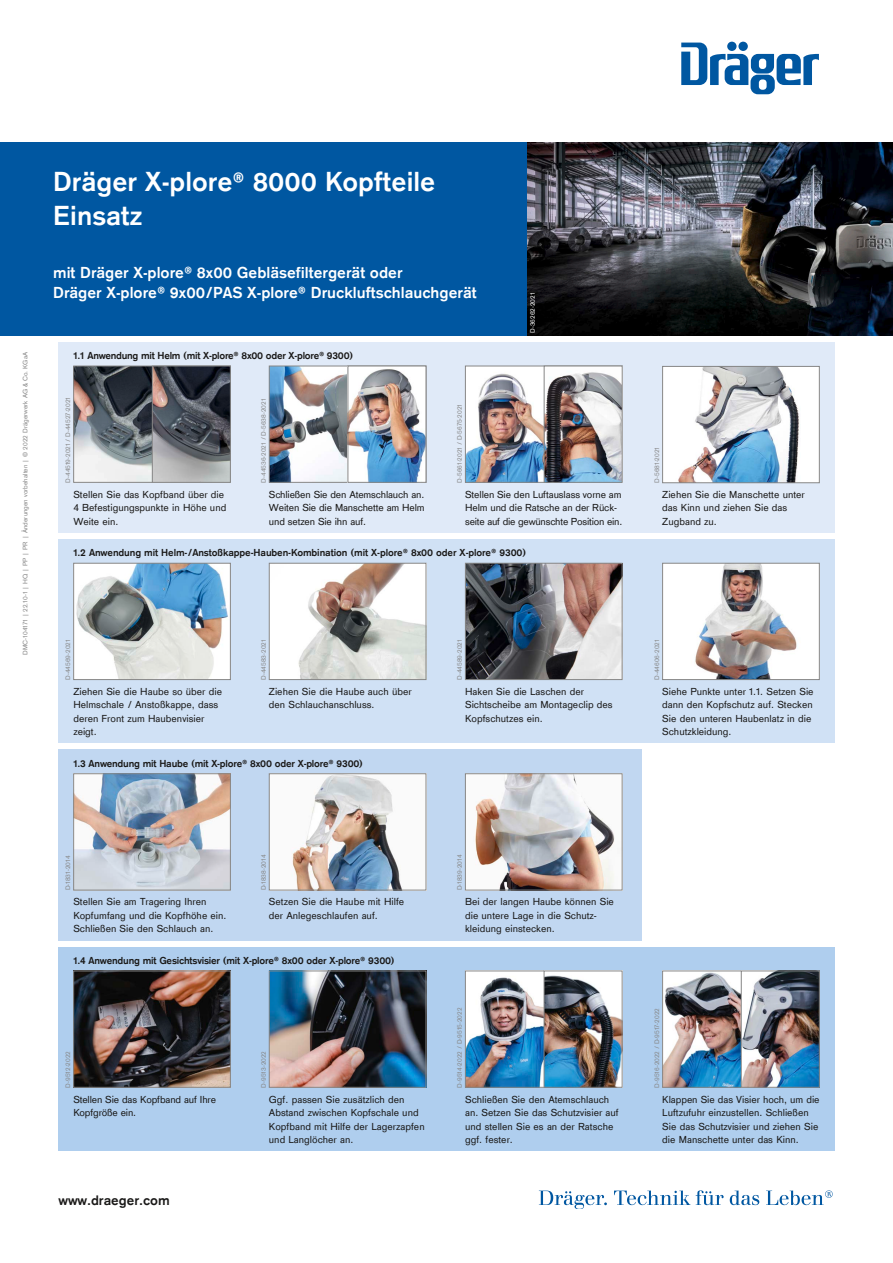
<style>
.page{position:relative;width:893px;height:1263px;background:#fff}
.page>*{position:absolute;margin:0;border:0;box-sizing:border-box;transform-origin:0 0}
.t1{font:700 28.5px "Draeger Sans Global";color:#fff}
.t2{font:700 16.5px/19.5px "Draeger Sans Global";color:#fff}
.t3{font:700 14.25px "Draeger Sans Global";color:#1a1918}
.BU_7_5__auf_9_5{font:10.5px/13.5px "Draeger Sans Global";color:#1a1918}
.BU_7_5__auf_9_5-2{font:700 10.5px "Draeger Sans Global";letter-spacing:-.02em;color:#1a1918}
.t4{font:6.75px "Draeger Sans Global";color:#868686}
.t5{font:6.75px "Draeger Sans Global";color:#fff}
.s1{font-size:24.22px}
</style>
<div class="page">
<svg style="left:539px;top:1190px;width:68px;height:19px"></svg>
<svg style="left:614px;top:1190px;width:76px;height:15px"></svg>
<svg style="left:696px;top:1190px;width:28px;height:15px"></svg>
<svg style="left:730px;top:1190px;width:29px;height:15px"></svg>
<svg style="left:766px;top:1190px;width:67px;height:15px"></svg>
<div style="left:727px;top:42px;width:10px;height:9px;background:#0057a1;border-radius:50%"></div>
<svg style="left:681px;top:43px;width:138px;height:51px"></svg>
<div style="left:0;top:142px;width:528px;height:194px;background:#0057a1"></div>
<img style="left:527px;top:142px;width:366px;height:194px">
<div style="left:58px;top:947px;width:776px;height:203px;background:#afceee"></div>
<div style="left:58px;top:749px;width:584px;height:192px;background:#c1d7f1"></div>
<div style="left:58px;top:342px;width:776px;height:191px;background:#e0eaf8"></div>
<div style="left:58px;top:539px;width:776px;height:204px;background:#d0e1f5"></div>
<img style="left:75px;top:775px;width:154px;height:113px">
<div style="left:73px;top:773px;width:158px;height:117px;border:1px solid #868686"></div>
<img style="left:271px;top:368px;width:77px;height:113px">
<div style="left:269px;top:366px;width:157px;height:117px;border:1px solid #868686"></div>
<img style="left:271px;top:973px;width:153px;height:112px">
<div style="left:269px;top:971px;width:157px;height:116px;border:1px solid #868686"></div>
<img style="left:271px;top:775px;width:153px;height:113px">
<div style="left:269px;top:773px;width:157px;height:117px;border:1px solid #868686"></div>
<img style="left:467px;top:973px;width:77px;height:112px">
<div style="left:465px;top:971px;width:157px;height:116px;border:1px solid #868686"></div>
<img style="left:467px;top:775px;width:153px;height:113px">
<div style="left:465px;top:773px;width:157px;height:117px;border:1px solid #868686"></div>
<img style="left:75px;top:973px;width:154px;height:112px">
<div style="left:73px;top:971px;width:158px;height:116px;border:1px solid #868686"></div>
<img style="left:664px;top:973px;width:77px;height:112px">
<div style="left:662px;top:971px;width:158px;height:116px;border:1px solid #868686"></div>
<img style="left:350px;top:368px;width:74px;height:113px">
<div style="left:348px;top:366px;width:78px;height:117px;border:1px solid #868686"></div>
<img style="left:664px;top:565px;width:154px;height:113px">
<div style="left:662px;top:563px;width:158px;height:117px;border:1px solid #868686"></div>
<img style="left:271px;top:565px;width:153px;height:113px">
<div style="left:269px;top:563px;width:157px;height:117px;border:1px solid #868686"></div>
<img style="left:75px;top:565px;width:154px;height:113px">
<div style="left:73px;top:563px;width:158px;height:117px;border:1px solid #868686"></div>
<img style="left:75px;top:368px;width:77px;height:113px">
<div style="left:73px;top:366px;width:158px;height:117px;border:1px solid #868686"></div>
<img style="left:154px;top:368px;width:75px;height:113px">
<div style="left:152px;top:366px;width:79px;height:117px;border:1px solid #868686"></div>
<img style="left:467px;top:368px;width:77px;height:113px">
<div style="left:465px;top:366px;width:157px;height:117px;border:1px solid #868686"></div>
<img style="left:546px;top:368px;width:74px;height:113px">
<div style="left:544px;top:366px;width:78px;height:117px;border:1px solid #868686"></div>
<img style="left:664px;top:368px;width:154px;height:113px">
<div style="left:662px;top:366px;width:158px;height:117px;border:1px solid #868686"></div>
<img style="left:467px;top:565px;width:153px;height:113px">
<div style="left:465px;top:563px;width:157px;height:117px;border:1px solid #868686"></div>
<img style="left:546px;top:973px;width:74px;height:112px">
<div style="left:544px;top:971px;width:78px;height:116px;border:1px solid #868686"></div>
<img style="left:743px;top:973px;width:75px;height:112px">
<div style="left:741px;top:971px;width:79px;height:116px;border:1px solid #868686"></div>
<p class="t4" style="left:21px;top:655px;width:304px;rotate:-90deg">DMC-104171 | 22.10-1 | HQ | PP | PR | Änderungen vorbehalten | © 2022 Drägerwerk AG &amp; Co. KGaA</p>
<p class="t1" style="left:53px;top:165px;width:384px">Dräger X-plore<span class="s1">®</span> 8000 Kopfteile</p>
<p class="t1" style="left:53px;top:199px;width:91px">Einsatz</p>
<p class="t2" style="left:53px;top:263px;width:425px">mit Dräger X-plore® 8x00 Gebläsefiltergerät oder<br>Dräger X-plore® 9x00/PAS X-plore® Druckluftschlauchgerät</p>
<p class="BU_7_5__auf_9_5-2" style="left:73px;top:349px;width:281px">1.1 Anwendung mit Helm (mit X-plore® 8x00 oder X-plore® 9300)</p>
<p class="t4" style="left:64px;top:483px;width:87px;rotate:-90deg">D-44519-2021 / D-44527-2021</p>
<p class="t4" style="left:259px;top:483px;width:85px;rotate:-90deg">D-44536-2021 / D-5638-2021</p>
<p class="t4" style="left:456px;top:483px;width:80px;rotate:-90deg">D-5661-2021 / D-5675-2021</p>
<p class="t5" style="left:529px;top:333px;width:42px;rotate:-90deg">D-36262-2021</p>
<p class="BU_7_5__auf_9_5" style="left:73px;top:487px;width:154px">Stellen Sie das Kopfband über die<br>4 Befestigungspunkte in Höhe und<br>Weite ein.</p>
<p class="BU_7_5__auf_9_5" style="left:269px;top:487px;width:157px;text-align:justify">Schließen Sie den Atemschlauch an.<br>Weiten Sie die Manschette am Helm und setzen Sie ihn auf.</p>
<p class="BU_7_5__auf_9_5" style="left:465px;top:487px;width:159px">Stellen Sie den Luftauslass vorne am<br>Helm und die Ratsche an der Rück&shy;seite auf die gewünschte Position ein.</p>
<p class="BU_7_5__auf_9_5-2" style="left:73px;top:547px;width:454px">1.2 Anwendung mit Helm-/Anstoßkappe-Hauben-Kombination (mit X-plore® 8x00 oder X-plore® 9300)</p>
<p class="t4" style="left:64px;top:680px;width:42px;rotate:-90deg">D-44569-2021</p>
<p class="t4" style="left:259px;top:680px;width:42px;rotate:-90deg">D-44583-2021</p>
<p class="t4" style="left:456px;top:680px;width:42px;rotate:-90deg">D-44589-2021</p>
<p class="BU_7_5__auf_9_5" style="left:73px;top:684px;width:150px">Ziehen Sie die Haube so über die<br>Helmschale / Anstoßkappe, dass deren Front zum Haubenvisier zeigt.</p>
<p class="BU_7_5__auf_9_5" style="left:269px;top:684px;width:144px">Ziehen Sie die Haube auch über den Schlauchanschluss.</p>
<p class="BU_7_5__auf_9_5" style="left:465px;top:684px;width:149px">Haken Sie die Laschen der<br>Sichtscheibe am Montageclip des<br>Kopfschutzes ein.</p>
<p class="BU_7_5__auf_9_5-2" style="left:73px;top:757px;width:291px">1.3 Anwendung mit Haube (mit X-plore® 8x00 oder X-plore® 9300)</p>
<p class="t4" style="left:653px;top:483px;width:37px;rotate:-90deg">D-5681-2021</p>
<p class="BU_7_5__auf_9_5" style="left:662px;top:487px;width:144px">Ziehen Sie die Manschette unter das Kinn und ziehen Sie das<br>Zugband zu.</p>
<p class="t4" style="left:653px;top:680px;width:42px;rotate:-90deg">D-44606-2021</p>
<p class="BU_7_5__auf_9_5" style="left:662px;top:684px;width:153px">Siehe Punkte unter 1.1. Setzen Sie dann den Kopfschutz auf. Stecken<br>Sie den unteren Haubenlatz in die<br>Schutzkleidung.</p>
<p class="t4" style="left:64px;top:890px;width:36px;rotate:-90deg">D-1831-2014</p>
<p class="BU_7_5__auf_9_5" style="left:73px;top:895px;width:155px">Stellen Sie am Tragering Ihren<br>Kopfumfang und die Kopfhöhe ein.<br>Schließen Sie den Schlauch an.</p>
<p class="t4" style="left:259px;top:890px;width:37px;rotate:-90deg">D-1838-2014</p>
<p class="BU_7_5__auf_9_5" style="left:269px;top:895px;width:137px">Setzen Sie die Haube mit Hilfe der Anlegeschlaufen auf.</p>
<p class="BU_7_5__auf_9_5-2" style="left:73px;top:954px;width:323px">1.4 Anwendung mit Gesichtsvisier (mit X-plore® 8x00 oder X-plore® 9300)</p>
<p class="t4" style="left:64px;top:1087px;width:38px;rotate:-90deg">D-9512-2022</p>
<p class="BU_7_5__auf_9_5" style="left:73px;top:1092px;width:144px">Stellen Sie das Kopfband auf Ihre<br>Kopfgröße ein.</p>
<h3 class="t3" style="left:58px;top:1192px;width:113px">www.draeger.com</h3>
<p class="t4" style="left:259px;top:1087px;width:38px;rotate:-90deg">D-9513-2022</p>
<p class="BU_7_5__auf_9_5" style="left:269px;top:1092px;width:157px">Ggf. passen Sie zusätzlich den<br>Abstand zwischen Kopfschale und<br>Kopfband mit Hilfe der Lagerzapfen und Langlöcher an.</p>
<p class="t4" style="left:456px;top:890px;width:37px;rotate:-90deg">D-1839-2014</p>
<p class="BU_7_5__auf_9_5" style="left:465px;top:895px;width:150px">Bei der langen Haube können Sie die untere Lage in die Schutz&shy;kleidung einstecken.</p>
<p class="t4" style="left:456px;top:1087px;width:81px;rotate:-90deg">D-9514-2022 / D-9515-2022</p>
<p class="BU_7_5__auf_9_5" style="left:465px;top:1092px;width:155px">Schließen Sie den Atemschlauch an. Setzen Sie das Schutzvisier auf und stellen Sie es an der Ratsche ggf. fester.</p>
<p class="t4" style="left:653px;top:1087px;width:81px;rotate:-90deg">D-9516-2022 / D-9517-2022</p>
<p class="BU_7_5__auf_9_5" style="left:662px;top:1092px;width:159px">Klappen Sie das Visier hoch, um die Luftzufuhr einzustellen. Schließen Sie das Schutzvisier und ziehen Sie die Manschette unter das Kinn.</p>
</div>
